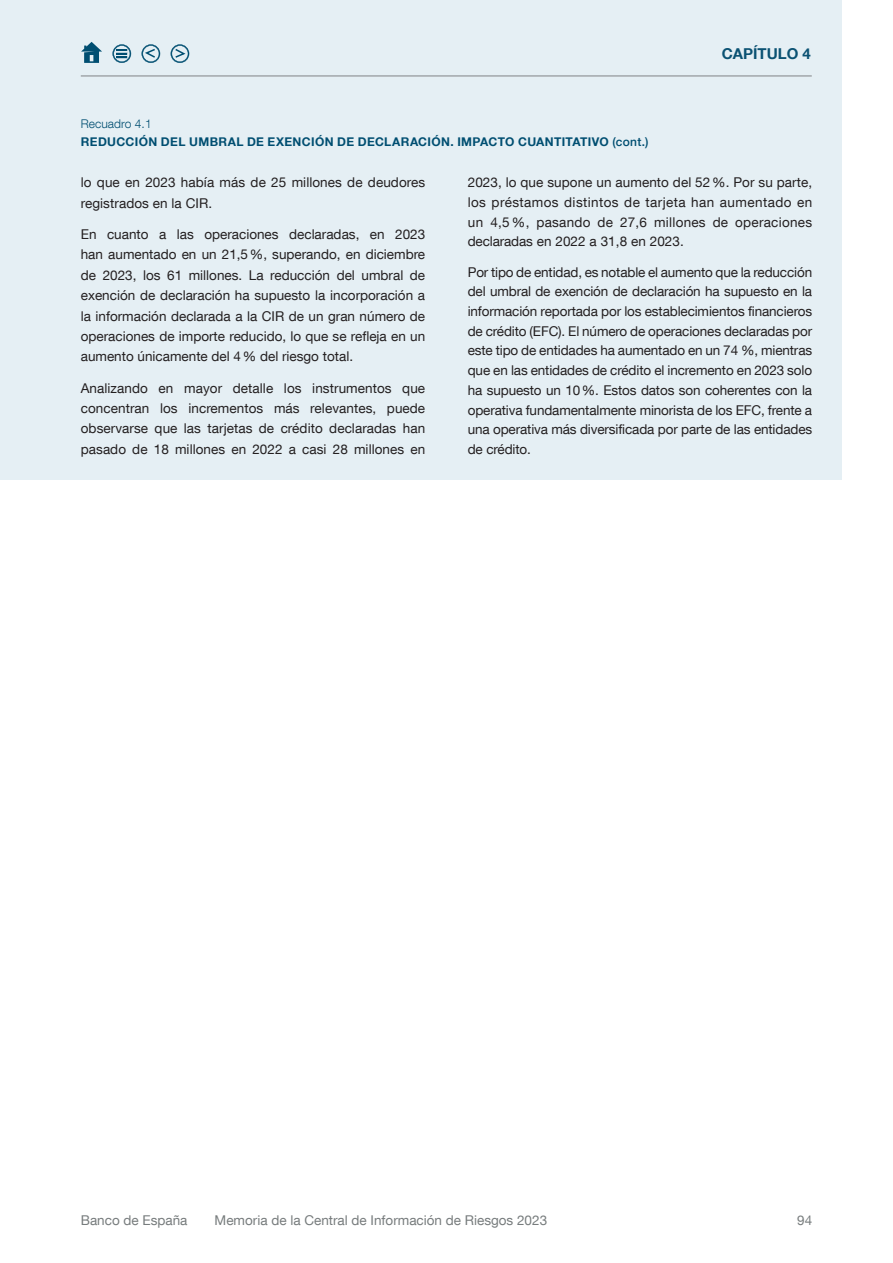
<style>
.page{position:relative;width:893px;height:1263px;background:#fff}
.page>*{position:absolute;margin:0;border:0;box-sizing:border-box;transform-origin:0 0}
.t1{font:700 15px "Bd E Neue Helvetica";color:#0b5273}
.Texto_recuadro{font:13.5px/19.6px "Bd E Neue Helvetica";letter-spacing:.005em;color:#231f20;text-align:justify}
.t2{font:13.5px "Bd E Neue Helvetica";color:#777c7d}
.Título_recuadro{font:700 12px "Bd E Neue Helvetica";letter-spacing:.03em;color:#004e71}
.Numero_recuadro{font:300 12px "Bd E Neue Helvetica";letter-spacing:.005em;color:#004e71}
.s1{font-weight:500}
</style>
<div class="page">
<div style="left:0;top:0;width:842px;height:479px;background:#e5eff4"></div>
<svg style="left:81px;top:42px;width:21px;height:21px"></svg>
<svg style="left:171px;top:44px;width:18px;height:19px"></svg>
<svg style="left:142px;top:44px;width:18px;height:19px"></svg>
<hr style="left:81px;top:76px;width:731px;height:1px;background:#808285">
<svg style="left:113px;top:44px;width:18px;height:19px"></svg>
<p class="Numero_recuadro" style="left:81px;top:116px;width:72px">Recuadro 4.1</p>
<h4 class="Título_recuadro" style="left:81px;top:134px;width:569px">REDUCCIÓN DEL UMBRAL DE EXENCIÓN DE DECLARACIÓN. IMPACTO CUANTITATIVO <span class="s1">(cont.)</span></h4>
<p class="t1" style="left:722px;top:44px;width:91px">CAPÍTULO 4</p>
<p class="Texto_recuadro" style="left:81px;top:172px;width:346px;line-height:20.4px">lo que en 2023 había más de 25 millones de deudores registrados en la CIR.</p>
<p class="Texto_recuadro" style="left:81px;top:223px;width:346px;line-height:20.4px">En cuanto a las operaciones declaradas, en 2023 han aumentado en un 21,5%, superando, en diciembre de 2023, los 61 millones. La reducción del umbral de exención de declaración ha supuesto la incorporación a la información declarada a la CIR de un gran número de operaciones de importe reducido, lo que se refleja en un aumento únicamente del 4% del riesgo total.</p>
<p class="Texto_recuadro" style="left:81px;top:377px;width:346px;line-height:20.4px">Analizando en mayor detalle los instrumentos que concentran los incrementos más relevantes, puede observarse que las tarjetas de crédito declaradas han pasado de 18 millones en 2022 a casi 28 millones en</p>
<p class="Texto_recuadro" style="left:468px;top:172px;width:346px">2023, lo que supone un aumento del 52%. Por su parte, los préstamos distintos de tarjeta han aumentado en un 4,5%, pasando de 27,6 millones de operaciones declaradas en 2022 a 31,8 en 2023.</p>
<p class="Texto_recuadro" style="left:468px;top:262px;width:346px">Por tipo de entidad, es notable el aumento que la reducción del umbral de exención de declaración ha supuesto en la información reportada por los establecimientos financieros de crédito (EFC). El número de operaciones declaradas por este tipo de entidades ha aumentado en un 74 %, mientras que en las entidades de crédito el incremento en 2023 solo ha supuesto un 10%. Estos datos son coherentes con la operativa fundamentalmente minorista de los EFC, frente a una operativa más diversificada por parte de las entidades de crédito.</p>
<p class="t2" style="left:81px;top:1212px;width:108px">Banco de España</p>
<p class="t2" style="left:215px;top:1212px;width:334px">Memoria de la Central de Información de Riesgos 2023</p>
<p class="t2" style="left:797px;top:1212px;width:17px">94</p>
</div>
